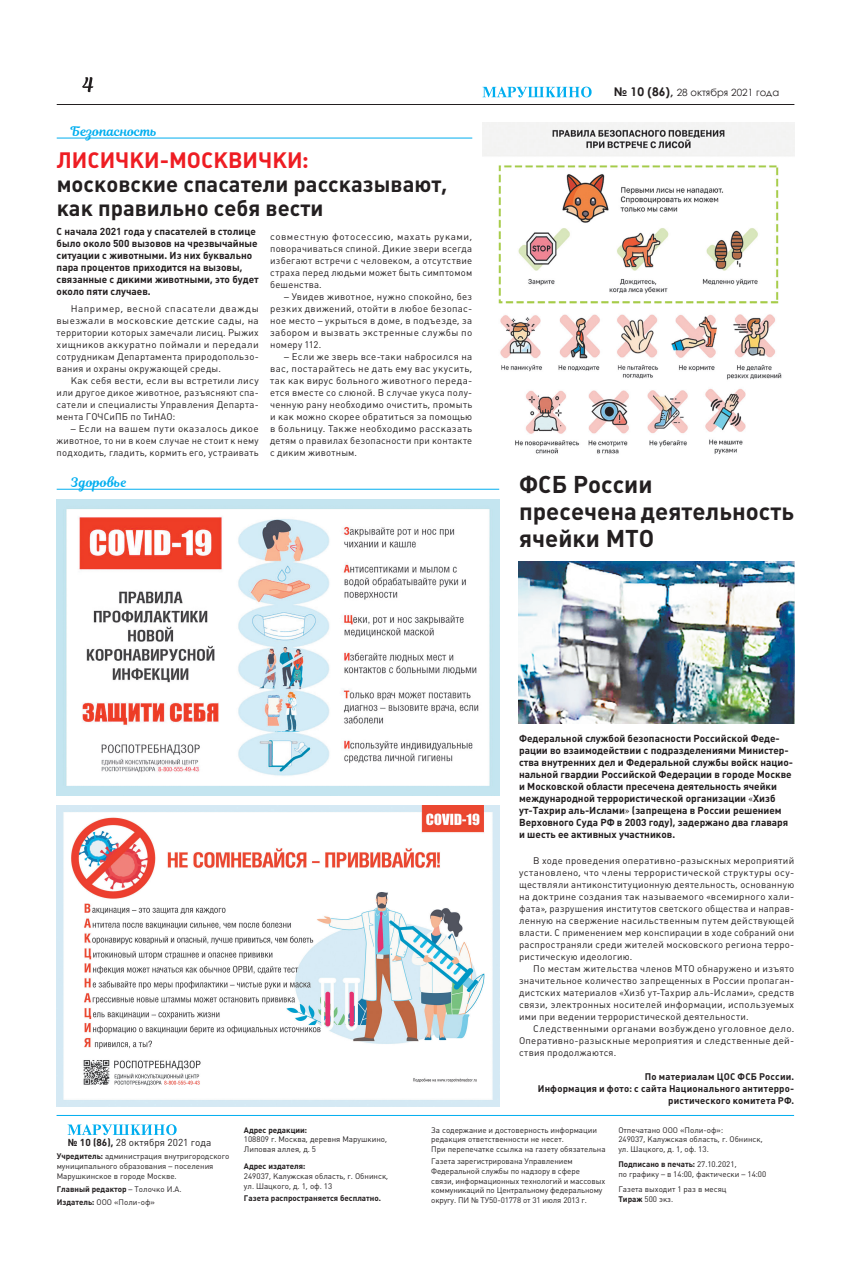
<style>
.page{position:relative;width:851px;height:1276px;background:#fff}
.page>*{position:absolute;margin:0;border:0;box-sizing:border-box;transform-origin:0 0}
.абзац{font:700 24px/27px "Plumb C";color:#231f20}
.абзац-2{font:700 22px/24px "Plumb C";color:#231f20}
.абзац-3{font:13px "Magnolia Script";color:#00aeef}
.абзац-4{font:700 10px/12px "Plumb C";color:#231f20}
.t1{font:10px "Century Gothic";color:#231f20}
.абзац-5{font:10px "Plumb C";color:#231f20}
.абзац-6{font:9.5px/12px "Plumb C";letter-spacing:.025em;color:#231f20;text-align:justify}
.абзац-7{font:9.5px/12px "Plumb C";letter-spacing:.025em;color:#231f20;text-align:justify;scale:1.04 1}
.абзац-8{font:700 9.5px/12px "Plumb C";letter-spacing:.02em;color:#231f20;text-align:right}
.t2{font:8px/9.6px "Plumb C";color:#231f20}
.t3{font:700 8px "Plumb C";color:#231f20}
.s1{color:#ee1d23}
.s2{font-weight:700;font-size:12px}
.s3{font-family:"PT Serif";font-weight:400}
.s4{font-family:"PT Serif"}
.s5{font-weight:700}
.s6{font-weight:400}
</style>
<div class="page">
<svg style="left:482px;top:87px;width:109px;height:10px"></svg>
<hr style="left:57px;top:104px;width:737px;height:1px;background:#231f20">
<svg style="left:82px;top:77px;width:11px;height:15px"></svg>
<hr style="left:57px;top:1115px;width:737px;height:1px;background:#00aeef">
<svg style="left:68px;top:1124px;width:109px;height:11px"></svg>
<img style="left:518px;top:561px;width:276px;height:162px">
<hr style="left:57px;top:138px;width:415px;height:1px;background:#00aeef">
<img style="left:482px;top:122px;width:312px;height:332px">
<img style="left:57px;top:499px;width:442px;height:296px">
<img style="left:57px;top:805px;width:442px;height:301px">
<hr style="left:57px;top:489px;width:442px;height:1px;background:#00aeef">
<p class="абзац-3" style="left:71px;top:122px;width:88px">Безопасность</p>
<p class="абзац-2" style="left:57px;top:148px;width:392px"><span class="s1">ЛИСИЧКИ-МОСКВИЧКИ:<br></span>московские спасатели рассказывают, как правильно себя вести</p>
<p class="абзац-4" style="left:57px;top:225px;width:203px">С начала 2021 года у спасателей в столице было около 500 вызовов на чрезвычайные ситуации с животными. Из них буквально пара процентов приходится на вызовы, связанные с дикими животными, это будет около пяти случаев.</p>
<p class="абзац-7" style="left:57px;top:303px;width:196px;text-indent:14px">Например, весной спасатели дважды выезжали в московские детские сады, на территории которых замечали лисиц. Рыжих хищников аккуратно поймали и передали сотрудникам Департамента природопользо&shy;вания и охраны окружающей среды.</p>
<p class="абзац-6" style="left:57px;top:375px;width:204px;text-indent:14px">Как себя вести, если вы встретили лису или другое дикое животное, разъясняют спа&shy;сатели и специалисты Управления Департа&shy;мента ГОЧСиПБ по ТиНАО:</p>
<p class="абзац-7" style="left:57px;top:423px;width:196px;text-indent:14px">– Если на вашем пути оказалось дикое животное, то ни в коем случае не стоит к нему подходить, гладить, кормить его, устраивать</p>
<p class="абзац-7" style="left:270px;top:231px;width:196px">совместную фотосессию, махать руками, поворачиваться спиной. Дикие звери всегда избегают встречи с человеком, а отсутствие страха перед людьми может быть симптомом бешенства.</p>
<p class="абзац-6" style="left:270px;top:291px;width:204px;text-indent:14px">– Увидев животное, нужно спокойно, без резких движений, отойти в любое безопас&shy;ное место – укрыться в доме, в подъезде, за забором и вызвать экстренные службы по номеру 112.</p>
<p class="абзац-6" style="left:270px;top:351px;width:204px;text-indent:14px">– Если же зверь все-таки набросился на вас, постарайтесь не дать ему вас укусить, так как вирус больного животного переда&shy;ется вместе со слюной. В случае укуса полу&shy;ченную рану необходимо очистить, промыть и как можно скорее обратиться за помощью в больницу. Также необходимо рассказать детям о правилах безопасности при контакте с диким животным.</p>
<p class="абзац-3" style="left:71px;top:473px;width:57px">Здоровье</p>
<p class="t1" style="left:614px;top:86px;width:167px"><span class="s2">№ 10 (86),</span> 28 октября 2021 года</p>
<p class="абзац" style="left:519px;top:470px;width:276px">ФСБ России<br>пресечена деятельность ячейки МТО</p>
<p class="абзац-4" style="left:519px;top:733px;width:275px">Федеральной службой безопасности Российской Феде&shy;рации во взаимодействии с подразделениями Министер&shy;ства внутренних дел и Федеральной службы войск нацио&shy;нальной гвардии Российской Федерации в городе Москве и Московской области пресечена деятельность ячейки международной террористической организации <span class="s3">«</span>Хизб ут-Тахрир аль-Ислами<span class="s3">»</span> (запрещена в России решением Верховного Суда РФ в 2003 году), задержано два главаря и шесть ее активных участников.</p>
<p class="абзац-6" style="left:519px;top:855px;width:276px;text-indent:14px">В ходе проведения оперативно-разыскных мероприятий установлено, что члены террористической структуры осу&shy;ществляли антиконституционную деятельность, основанную на доктрине создания так называемого <span class="s4">«</span>всемирного хали&shy;фата<span class="s4">»</span>, разрушения институтов светского общества и направ&shy;ленную на свержение насильственным путем действующей власти. С применением мер конспирации в ходе собраний они распространяли среди жителей московского региона терро&shy;ристическую идеологию.</p>
<p class="абзац-6" style="left:519px;top:963px;width:276px;text-indent:14px">По местам жительства членов МТО обнаружено и изъято значительное количество запрещенных в России пропаган&shy;дистских материалов <span class="s4">«</span>Хизб ут-Тахрир аль-Ислами<span class="s4">»</span>, средств связи, электронных носителей информации, используемых ими при ведении террористической деятельности.</p>
<p class="абзац-6" style="left:519px;top:1023px;width:276px;text-indent:14px">Следственными органами возбуждено уголовное дело.<br>Оперативно-разыскные мероприятия и следственные дей&shy;ствия продолжаются.</p>
<p class="абзац-8" style="left:644px;top:1071px;width:151px">По материалам ЦОС ФСБ России.</p>
<p class="абзац-8" style="left:537px;top:1083px;width:258px">Информация и фото: с сайта Национального антитерро&shy;ристического комитета РФ.</p>
<p class="абзац-5" style="left:68px;top:1137px;width:145px"><span class="s5">№ 10 (86),</span> 28 октября 2021 года</p>
<p class="t2" style="left:57px;top:1151px;width:174px;line-height:10px"><span class="s5">Учредитель:</span> администрация внутригородского муниципального образования – поселения<br>Марушкинское в городе Москве.</p>
<p class="t3" style="left:57px;top:1184px;width:126px">Главный редактор <span class="s6">– Толочко И.А.</span></p>
<p class="t2" style="left:57px;top:1197px;width:100px"><span class="s5">Издатель:</span> ООО «Поли-оф»</p>
<p class="t2" style="left:244px;top:1125px;width:145px"><span class="s5">Адрес редакции:<br></span>108809 г. Москва, деревня Марушкино,<br>Липовая аллея, д. 5</p>
<p class="t2" style="left:431px;top:1125px;width:167px">За содержание и достоверность информации редакция ответственности не несет.</p>
<p class="t2" style="left:431px;top:1144px;width:176px">При перепечатке ссылка на газету обязательна</p>
<p class="t2" style="left:431px;top:1156px;width:175px">Газета зарегистрирована Управлением Федеральной службы по надзору в сфере<br>связи, информационных технологий и массовых коммуникаций по Центральному федеральному округу. ПИ № ТУ50-01778 от 31 июля 2013 г.</p>
<p class="t2" style="left:244px;top:1161px;width:146px"><span class="s5">Адрес издателя:<br></span>249037, Калужская область, г. Обнинск,</p>
<p class="t2" style="left:244px;top:1181px;width:90px">ул. Шацкого, д. 1, оф. 13</p>
<p class="t3" style="left:244px;top:1193px;width:139px">Газета распространяется бесплатно.</p>
<p class="t2" style="left:618px;top:1125px;width:146px">Отпечатано ООО «Поли-оф»:<br>249037, Калужская область, г. Обнинск, ул. Шацкого, д. 1, оф. 13.</p>
<p class="t2" style="left:618px;top:1159px;width:149px"><span class="s5">Подписано в печать:</span> 27.10.2021,<br>по графику – в 14:00, фактически – 14:00</p>
<p class="t2" style="left:618px;top:1184px;width:110px">Газета выходит 1 раз в месяц</p>
<p class="t2" style="left:618px;top:1194px;width:56px"><span class="s5">Тираж</span> 500 экз.</p>
</div>
